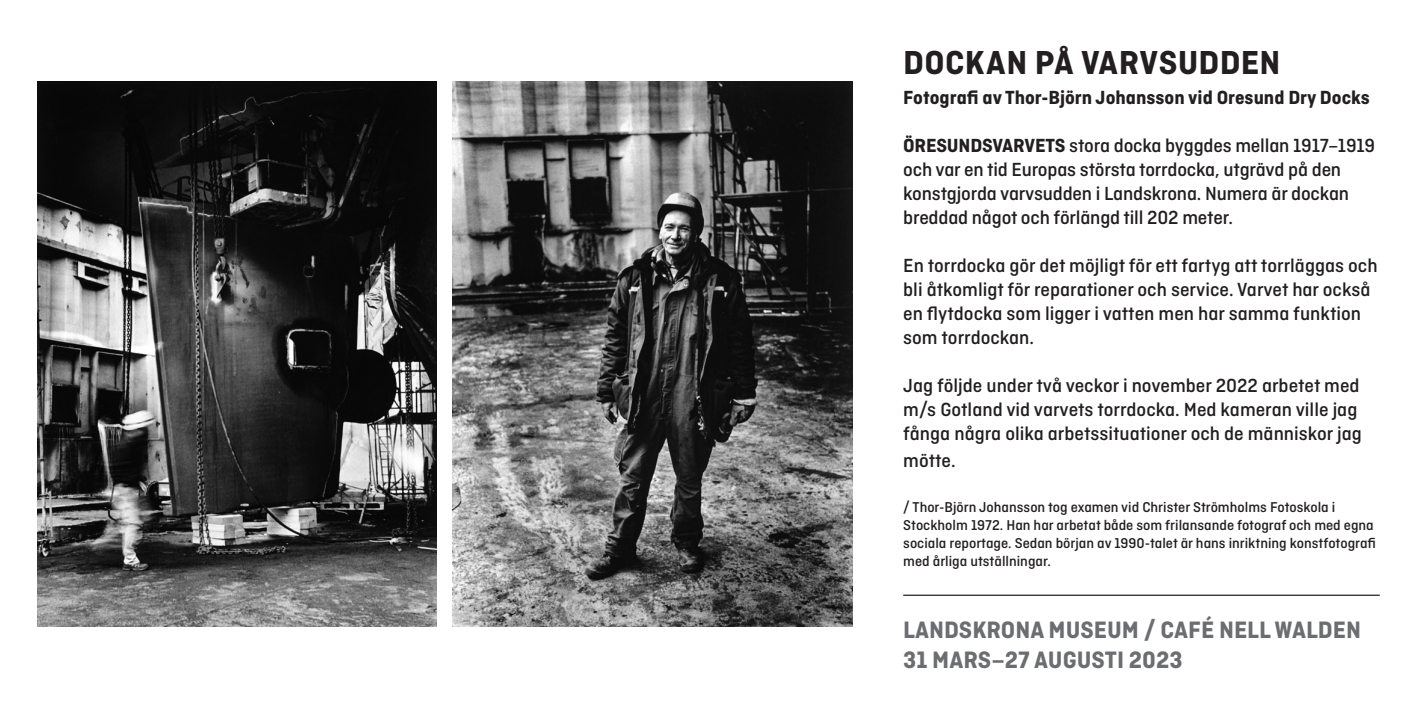
<style>
.page{position:relative;width:1418px;height:709px;background:#fff}
.page>*{position:absolute;margin:0;border:0;box-sizing:border-box;transform-origin:0 0}
.t1{font:700 35px "Ciutadella";letter-spacing:.01em;color:#231f20}
.t2{font:700 25px "Ciutadella";color:#6c6d70}
.t3{font:500 20px/24px "Ciutadella";color:#231f20}
.t4{font:700 20px "Ciutadella";color:#231f20}
.t5{font:500 15px/18px "Ciutadella";color:#231f20}
.s1{font-weight:700}
</style>
<div class="page">
<hr style="left:903px;top:594px;width:476px;height:2px;background:#231f20">
<img style="left:37px;top:81px;width:400px;height:545px">
<img style="left:452px;top:81px;width:400px;height:545px">
<p class="t1" style="left:903px;top:42px;width:379px">DOCKAN PÅ VARVSUDDEN</p>
<p class="t4" style="left:903px;top:86px;width:468px">Fotografi av Thor-Björn Johansson vid Oresund Dry Docks</p>
<p class="t3" style="left:903px;top:133px;width:473px"><span class="s1">ÖRESUNDSVARVETS</span> stora docka byggdes mellan 1917–1919 och var en tid Europas största torrdocka, utgrävd på den konstgjorda varvsudden i Landskrona. Numera är dockan breddad något och förlängd till 202 meter.</p>
<p class="t3" style="left:903px;top:253px;width:476px">En torrdocka gör det möjligt för ett fartyg att torrläggas och bli åtkomligt för reparationer och service. Varvet har också en flytdocka som ligger i vatten men har samma funktion som torrdockan.</p>
<p class="t3" style="left:903px;top:373px;width:460px">Jag följde under två veckor i november 2022 arbetet med m/s Gotland vid varvets torrdocka. Med kameran ville jag fånga några olika arbetssituationer och de människor jag</p>
<p class="t3" style="left:903px;top:448px;width:54px">mötte.</p>
<p class="t5" style="left:903px;top:498px;width:474px">/ Thor-Björn Johansson tog examen vid Christer Strömholms Fotoskola i Stockholm 1972. Han har arbetat både som frilansande fotograf och med egna sociala reportage. Sedan början av 1990-talet är hans inriktning konstfotografi med årliga utställningar.</p>
<p class="t2" style="left:903px;top:615px;width:459px">LANDSKRONA MUSEUM / CAFÉ NELL WALDEN</p>
<p class="t2" style="left:903px;top:645px;width:281px">31 MARS–27 AUGUSTI 2023</p>
</div>
